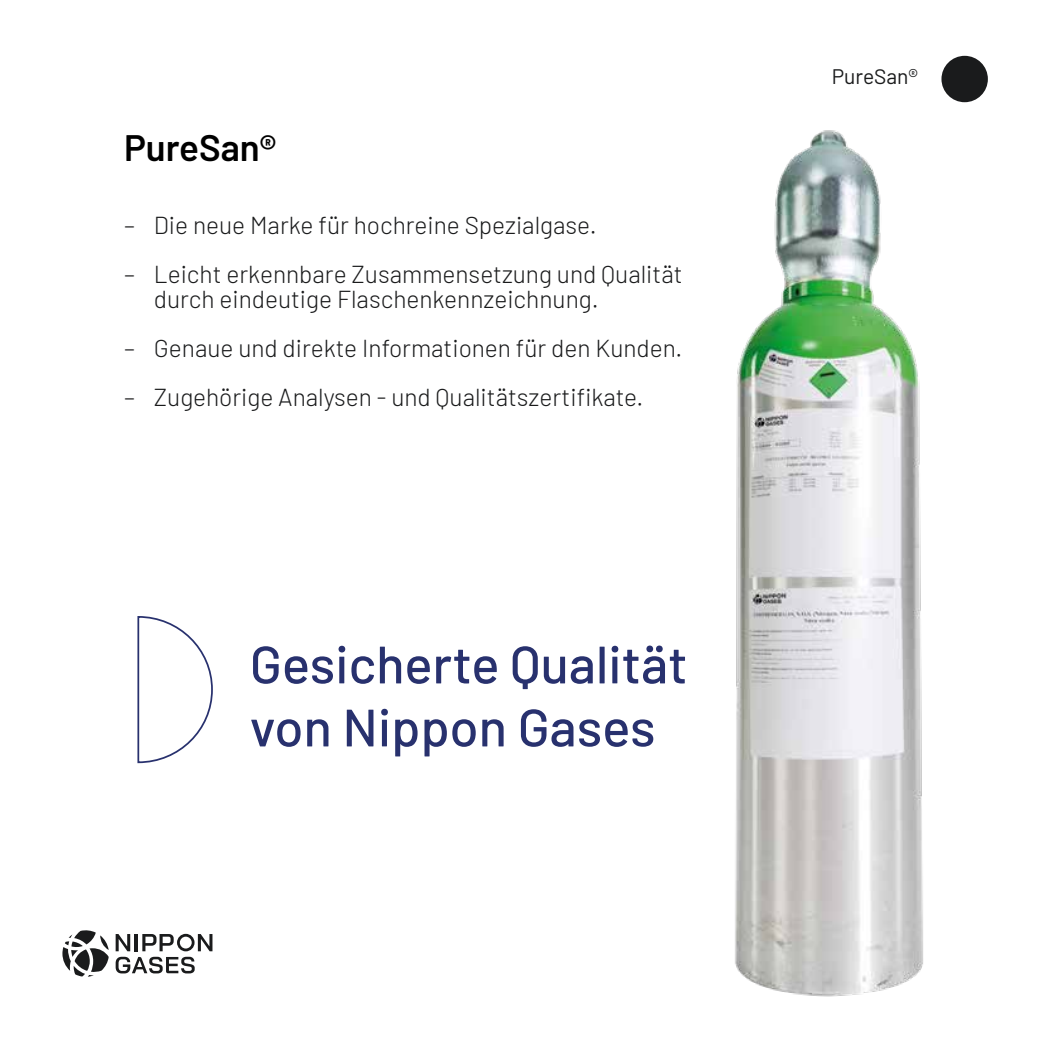
<style>
.page{position:relative;width:1042px;height:1042px;background:#fff}
.page>*{position:absolute;margin:0;border:0;box-sizing:border-box;transform-origin:0 0}
.t1{font:500 52.5px/63px "Barlow";color:#28316e}
.t2{font:600 36.75px "Barlow";color:#000}
.t3{font:300 24.5px/24.5px "Barlow";color:#1a1b1c}
.t4{font:21px "Barlow";color:#1a1b1c}
</style>
<div class="page">
<svg style="left:116px;top:957px;width:79px;height:16px"></svg>
<svg style="left:116px;top:934px;width:14px;height:17px"></svg>
<hr style="left:135px;top:934px;width:3px;height:17px;background:#1a1b1c">
<svg style="left:142px;top:934px;width:70px;height:17px"></svg>
<svg style="left:62px;top:930px;width:47px;height:46px"></svg>
<div style="left:941px;top:56px;width:47px;height:46px;background:#1a1b1c;border-radius:50%"></div>
<img style="left:735px;top:74px;width:253px;height:923px">
<svg style="left:137px;top:616px;width:76px;height:148px"></svg>
<h2 class="t2" style="left:124px;top:121px;width:154px">PureSan®</h2>
<p class="t3" style="left:124px;top:211px;width:474px">– Die neue Marke für hochreine Spezialgase.</p>
<p class="t3" style="left:154px;top:260px;width:530px;text-indent:-30px">– Leicht erkennbare Zusammensetzung und Qualität durch eindeutige Flaschenkennzeichnung.</p>
<p class="t3" style="left:124px;top:334px;width:560px">– Genaue und direkte Informationen für den Kunden.</p>
<p class="t3" style="left:124px;top:383px;width:521px">– Zugehörige Analysen - und Qualitätszertifikate.</p>
<h1 class="t1" style="left:250px;top:629px;width:439px">Gesicherte Qualität von Nippon Gases</h1>
<p class="t4" style="left:832px;top:61px;width:88px">PureSan®</p>
</div>
